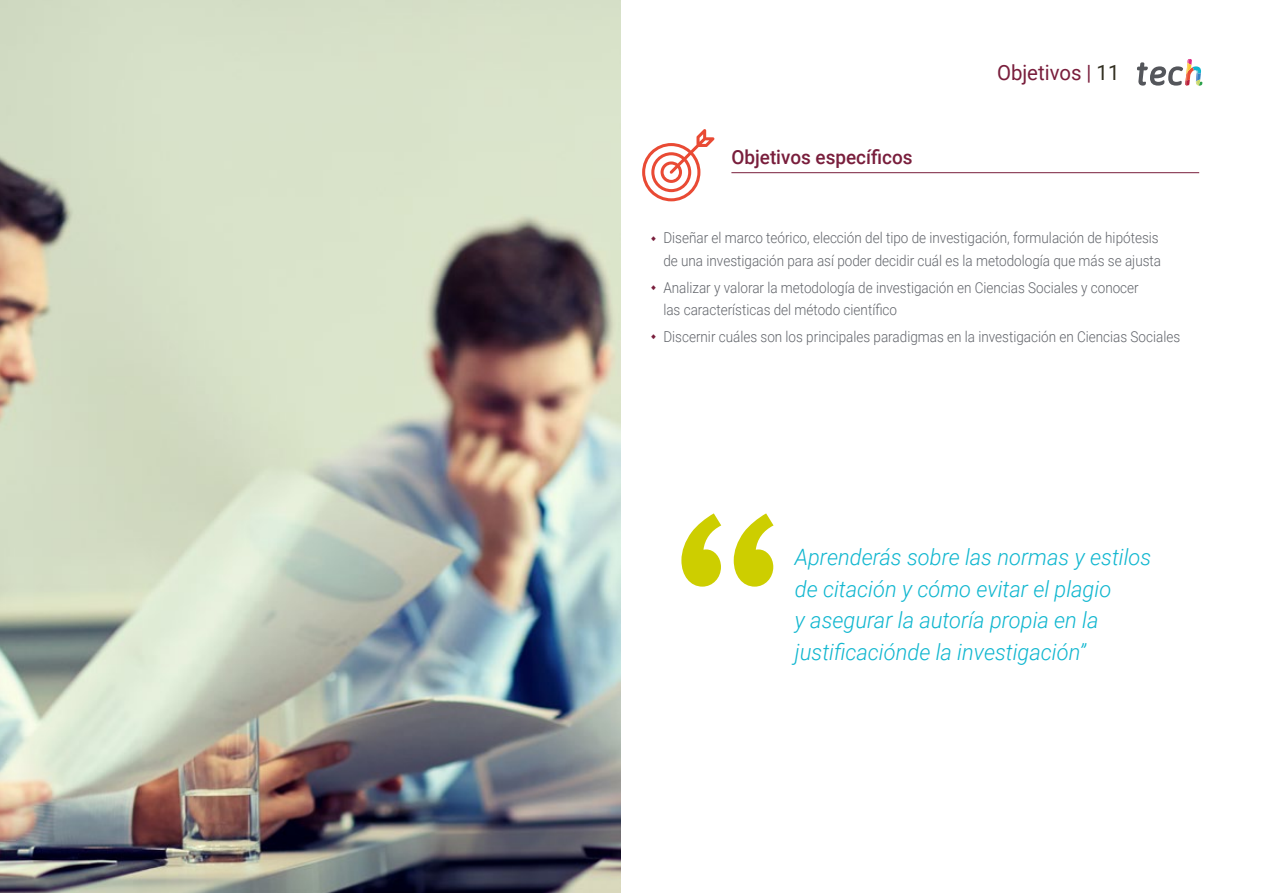
<style>
.page{position:relative;width:1263px;height:893px;background:#fff}
.page>*{position:absolute;margin:0;border:0;box-sizing:border-box;transform-origin:0 0}
.t1{font:italic 300 22.5px/31.5px "Roboto";color:#0fb6cf}
.t2{font:21px "Roboto";color:#791e3c}
.t3{font:500 19.5px "Roboto";color:#791e3c}
.t4{font:300 15px/22.5px "Roboto";color:#61646a;scale:.9 1}
.s1{color:#312e20}
</style>
<div class="page">
<hr style="left:731px;top:172px;width:468px;height:1px;background:#791e3c">
<svg style="left:642px;top:129px;width:72px;height:72px"></svg>
<svg style="left:1137px;top:59px;width:65px;height:27px"></svg>
<img style="left:0;top:0;width:621px;height:893px">
<svg style="left:681px;top:513px;width:92px;height:74px"></svg>
<h3 class="t3" style="left:731px;top:144px;width:183px">Objetivos específicos</h3>
<h2 class="t2" style="left:997px;top:57px;width:124px">Objetivos | <span class="s1">11</span></h2>
<p class="t4" style="left:663px;top:226px;width:555px">Diseñar el marco teórico, elección del tipo de investigación, formulación de hipótesis de una investigación para así poder decidir cuál es la metodología que más se ajusta</p>
<p class="t4" style="left:663px;top:275px;width:530px">Analizar y valorar la metodología de investigación en Ciencias Sociales y conocer las características del método científico</p>
<p class="t4" style="left:663px;top:325px;width:576px">Discernir cuáles son los principales paradigmas en la investigación en Ciencias Sociales</p>
<h1 class="t1" style="left:795px;top:541px;width:358px">Aprenderás sobre las normas y estilos de citación y cómo evitar el plagio<br>y asegurar la autoría propia en la justificaciónde la investigación”</h1>
</div>
